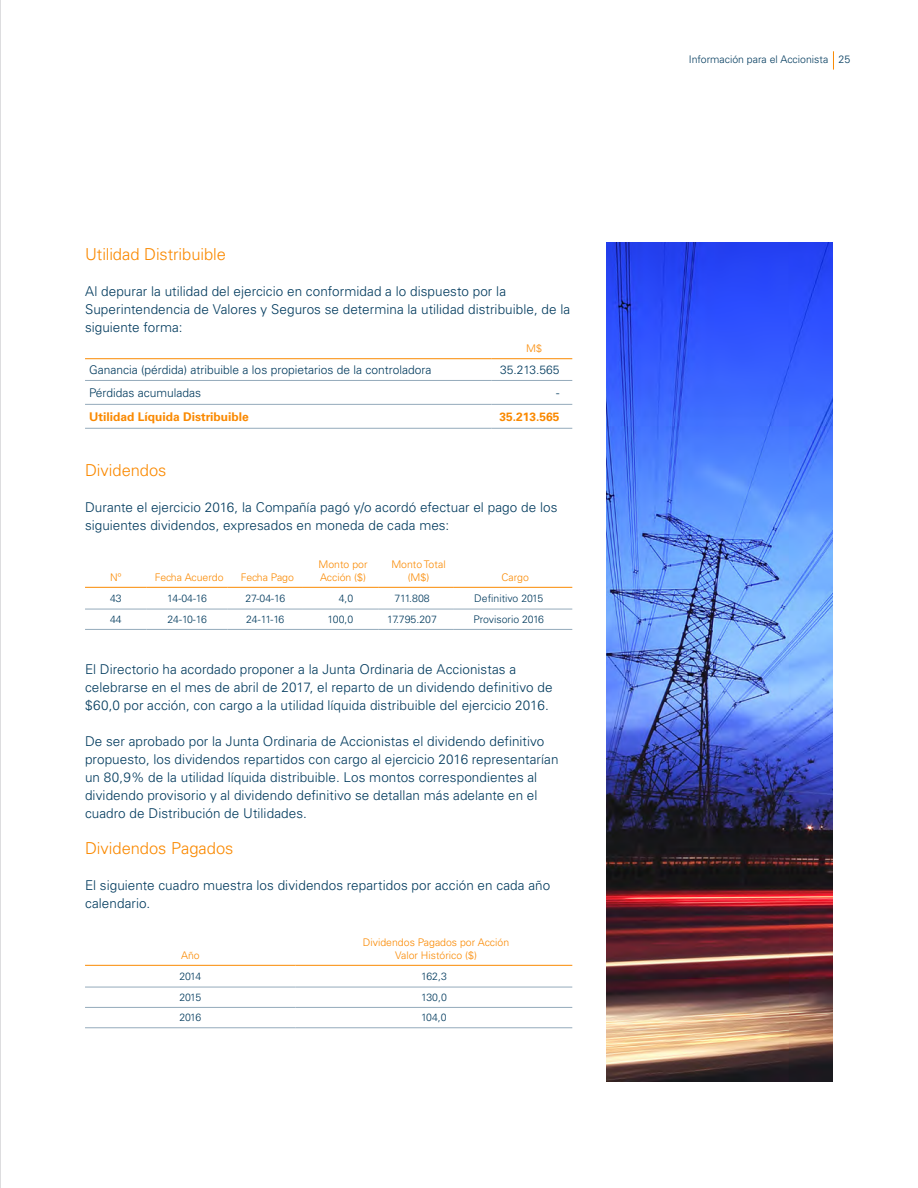
<style>
.page{position:relative;width:918px;height:1188px;background:#fff}
.page>*{position:absolute;margin:0;border:0;box-sizing:border-box;transform-origin:0 0}
.t1{font:300 16.5px "Univers LT Std";letter-spacing:-.005em;color:#fa8900}
.t2{font:300 13.5px/18px "Univers LT Std";letter-spacing:.005em;color:#003a5d}
.t3{font:300 12px "Univers LT Std";color:#003a5d}
.t4{font:700 12px "Univers LT Std";color:#fa8900}
.t5{font:300 10.5px "Univers LT Std";color:#003a5d}
.t6{font:300 10.5px/12.6px "Univers LT Std";color:#fa8900;text-align:center}
.s1{font-size:10.65px}
</style>
<div class="page">
<hr style="left:85px;top:358px;width:407px;height:1px;background:#fa8900">
<hr style="left:85px;top:380px;width:407px;height:1px;background:#94aabb">
<hr style="left:85px;top:404px;width:407px;height:1px;background:#94aabb">
<hr style="left:85px;top:428px;width:407px;height:1px;background:#94aabb">
<hr style="left:492px;top:358px;width:80px;height:1px;background:#fa8900">
<hr style="left:492px;top:380px;width:80px;height:1px;background:#94aabb">
<hr style="left:492px;top:404px;width:80px;height:1px;background:#94aabb">
<hr style="left:492px;top:428px;width:80px;height:1px;background:#94aabb">
<hr style="left:85px;top:587px;width:62px;height:1px;background:#fa8900">
<hr style="left:147px;top:587px;width:81px;height:1px;background:#fa8900">
<hr style="left:228px;top:587px;width:75px;height:1px;background:#fa8900">
<hr style="left:379px;top:587px;width:75px;height:1px;background:#fa8900">
<hr style="left:454px;top:587px;width:118px;height:1px;background:#fa8900">
<hr style="left:303px;top:587px;width:76px;height:1px;background:#fa8900">
<hr style="left:85px;top:609px;width:62px;height:1px;background:#94aabb">
<hr style="left:147px;top:609px;width:81px;height:1px;background:#94aabb">
<hr style="left:228px;top:609px;width:75px;height:1px;background:#94aabb">
<hr style="left:303px;top:609px;width:76px;height:1px;background:#94aabb">
<hr style="left:379px;top:609px;width:75px;height:1px;background:#94aabb">
<hr style="left:454px;top:609px;width:118px;height:1px;background:#94aabb">
<hr style="left:85px;top:629px;width:62px;height:1px;background:#94aabb">
<hr style="left:147px;top:629px;width:81px;height:1px;background:#94aabb">
<hr style="left:228px;top:629px;width:75px;height:1px;background:#94aabb">
<hr style="left:303px;top:629px;width:76px;height:1px;background:#94aabb">
<hr style="left:379px;top:629px;width:75px;height:1px;background:#94aabb">
<hr style="left:454px;top:629px;width:118px;height:1px;background:#94aabb">
<hr style="left:85px;top:965px;width:211px;height:1px;background:#fa8900">
<hr style="left:296px;top:965px;width:276px;height:1px;background:#fa8900">
<hr style="left:85px;top:987px;width:211px;height:1px;background:#94aabb">
<hr style="left:296px;top:987px;width:276px;height:1px;background:#94aabb">
<hr style="left:85px;top:1007px;width:211px;height:1px;background:#94aabb">
<hr style="left:85px;top:1027px;width:211px;height:1px;background:#94aabb">
<hr style="left:296px;top:1007px;width:276px;height:1px;background:#94aabb">
<hr style="left:296px;top:1027px;width:276px;height:1px;background:#94aabb">
<img style="left:606px;top:242px;width:227px;height:840px">
<svg style="left:833px;top:51px;width:1px;height:19px"></svg>
<hr style="left:0;top:0;width:1px;height:1188px;background:#bcbdc0">
<p class="t1" style="left:85px;top:245px;width:142px">Utilidad Distribuible</p>
<p class="t2" style="left:85px;top:283px;width:487px">Al depurar la utilidad del ejercicio en conformidad a lo dispuesto por la<br>Superintendencia de Valores y Seguros se determina la utilidad distribuible, de la siguiente forma:</p>
<p class="t6" style="left:526px;top:342px;width:17px">M$</p>
<p class="t3" style="left:89px;top:362px;width:344px">Ganancia (pérdida) atribuible a los propietarios de la controladora</p>
<p class="t3" style="left:500px;top:362px;width:61px">35.213.565</p>
<p class="t3" style="left:89px;top:385px;width:114px">Pérdidas acumuladas</p>
<p class="t3" style="left:556px;top:385px;width:5px">-</p>
<p class="t4" style="left:89px;top:409px;width:161px">Utilidad Líquida Distribuible</p>
<p class="t4" style="left:500px;top:409px;width:62px">35.213.565</p>
<p class="t1" style="left:85px;top:461px;width:83px">Dividendos</p>
<p class="t2" style="left:85px;top:499px;width:474px">Durante el ejercicio 2016, la Compañía pagó y/o acordó efectuar el pago de los siguientes dividendos, expresados en moneda de cada mes:</p>
<p class="t6" style="left:110px;top:571px;width:13px">Nº</p>
<p class="t6" style="left:155px;top:571px;width:70px">Fecha Acuerdo</p>
<p class="t6" style="left:241px;top:571px;width:55px">Fecha Pago</p>
<p class="t6" style="left:319px;top:558px;width:51px;text-align:left">Monto por<br>Acción ($)</p>
<p class="t6" style="left:391px;top:558px;width:56px">Monto Total (M$)</p>
<p class="t6" style="left:502px;top:571px;width:29px">Cargo</p>
<p class="t5" style="left:110px;top:592px;width:13px">43</p>
<p class="t5" style="left:167px;top:592px;width:41px">14-04-16</p>
<p class="t5" style="left:245px;top:592px;width:41px">27-04-16</p>
<p class="t5" style="left:339px;top:592px;width:16px">4,0</p>
<p class="t5" style="left:394px;top:592px;width:37px">711.808</p>
<p class="t5" style="left:474px;top:592px;width:71px">Definitivo 2015</p>
<p class="t5" style="left:110px;top:613px;width:13px">44</p>
<p class="t5" style="left:167px;top:613px;width:41px">24-10-16</p>
<p class="t5" style="left:246px;top:613px;width:40px">24-11-16</p>
<p class="t5" style="left:328px;top:613px;width:27px">100,0</p>
<p class="t5" style="left:387px;top:613px;width:51px">17.795.207</p>
<p class="t5" style="left:474px;top:613px;width:72px">Provisorio 2016</p>
<p class="t2" style="left:85px;top:661px;width:469px">El Directorio ha acordado proponer a la Junta Ordinaria de Accionistas a celebrarse en el mes de abril de 2017, el reparto de un dividendo definitivo de $60,0 por acción, con cargo a la utilidad líquida distribuible del ejercicio 2016.</p>
<p class="t2" style="left:85px;top:733px;width:475px">De ser aprobado por la Junta Ordinaria de Accionistas el dividendo definitivo propuesto, los dividendos repartidos con cargo al ejercicio 2016 representarían un 80,9% de la utilidad líquida distribuible. Los montos correspondientes al dividendo provisorio y al dividendo definitivo se detallan más adelante en el cuadro de Distribución de Utilidades.</p>
<p class="t1" style="left:85px;top:839px;width:150px">Dividendos Pagados</p>
<p class="t2" style="left:85px;top:877px;width:467px">El siguiente cuadro muestra los dividendos repartidos por acción en cada año calendario.</p>
<p class="t6" style="left:181px;top:949px;width:20px">Año</p>
<p class="t6" style="left:363px;top:936px;width:148px">Dividendos Pagados por Acción<br>Valor Histórico ($)</p>
<p class="t5" style="left:179px;top:970px;width:24px">2014</p>
<p class="t5" style="left:421px;top:970px;width:27px">162,3</p>
<p class="t5" style="left:179px;top:991px;width:24px">2015</p>
<p class="t5" style="left:421px;top:991px;width:27px">130,0</p>
<p class="t5" style="left:179px;top:1011px;width:24px">2016</p>
<p class="t5" style="left:421px;top:1011px;width:27px">104,0</p>
<p class="t5" style="left:689px;top:53px;width:163px">Información para el Accionista <span class="s1">25</span></p>
</div>
